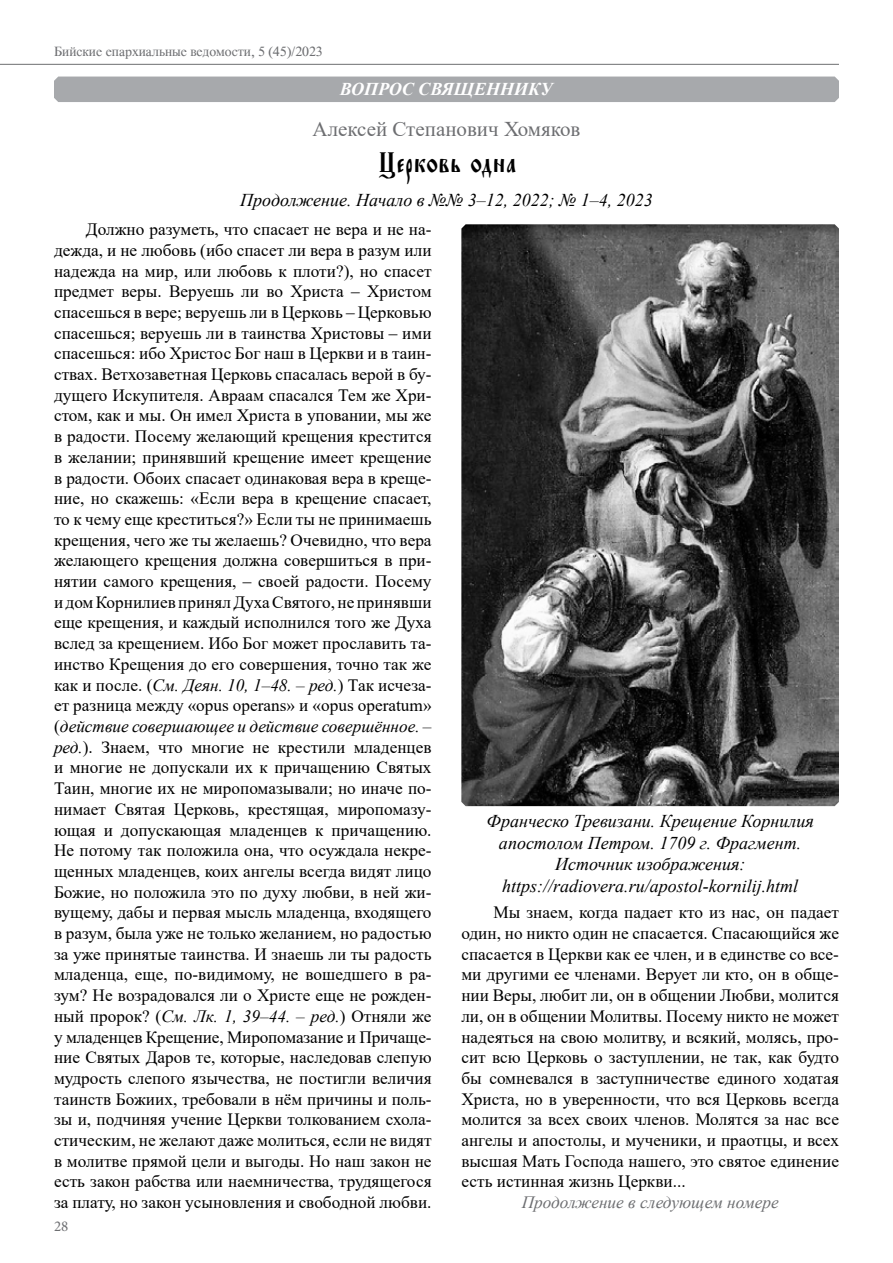
<style>
.page{position:relative;width:893px;height:1263px;background:#fff}
.page>*{position:absolute;margin:0;border:0;box-sizing:border-box;transform-origin:0 0}
.t1{font:30px "Orthodox.tt e Roos";color:#000}
.t2{font:21px "Times New Roman";color:#6d6e71}
.t3{font:italic 18px/21.6px "Times New Roman";color:#000;text-align:center}
.t4{font:italic 700 18px "Times New Roman";color:#fff}
.t5{font:17.25px/20.7px "Times New Roman";color:#000;text-align:justify}
.t6{font:italic 17.25px "Times New Roman";color:#6d6e71}
.t7{font:15px "Minion Pro";color:#6d6e71}
.t8{font:13.5px "Time";color:#6d6e71}
.s1{font-style:italic}
</style>
<div class="page">
<hr style="left:0;top:64px;width:839px;height:1px;background:#6d6e71">
<div style="left:54px;top:77px;width:785px;height:25px;background:#a7a9ac"></div>
<img style="left:461px;top:224px;width:378px;height:582px">
<p class="t8" style="left:54px;top:44px;width:270px">Бийские епархиальные ведомости, 5 (45)/2023</p>
<p class="t4" style="left:340px;top:77px;width:214px">ВОПРОС СВЯЩЕННИКУ</p>
<p class="t2" style="left:312px;top:114px;width:269px">Алексей Степанович Хомяков</p>
<h1 class="t1" style="left:377px;top:144px;width:141px">Церковь одна</h1>
<p class="t3" style="left:240px;top:189px;width:414px">Продолжение. Начало в №№ 3‒12, 2022; № 1‒4, 2023</p>
<p class="t5" style="left:54px;top:218px;width:379px;text-indent:32px">Должно разуметь, что спасает не вера и не на&shy;дежда, и не любовь (ибо спасет ли вера в разум или надежда на мир, или любовь к плоти?), но спасет предмет веры. Веруешь ли во Христа ‒ Христом спасешься в вере; веруешь ли в Церковь ‒ Церковью спасешься; веруешь ли в таинства Христовы ‒ ими спасешься: ибо Христос Бог наш в Церкви и в таин&shy;ствах. Ветхозаветная Церковь спасалась верой в бу&shy;дущего Искупителя. Авраам спасался Тем же Хри&shy;стом, как и мы. Он имел Христа в уповании, мы же в радости. Посему желающий крещения крестится в желании; принявший крещение имеет крещение в радости. Обоих спасает одинаковая вера в креще&shy;ние, но скажешь: «Если вера в крещение спасает, то к чему еще креститься?» Если ты не принимаешь крещения, чего же ты желаешь? Очевидно, что вера желающего крещения должна совершиться в при&shy;нятии самого крещения, ‒ своей радости. Посему и дом Корнилиев принял Духа Святого, не принявши еще крещения, и каждый исполнился того же Духа вслед за крещением. Ибо Бог может прославить та&shy;инство Крещения до его совершения, точно так же как и после. (<span class="s1">См. Деян. 10, 1‒48. ‒ ред.</span>) Так исчеза&shy;ет разница между «opus operans» и «opus operatum» (<span class="s1">действие совершающее и действие совершённое. ‒ ред.</span>). Знаем, что многие не крестили младенцев и многие не допускали их к причащению Святых Таин, многие их не миропомазывали; но иначе по&shy;нимает Святая Церковь, крестящая, миропомазу&shy;ющая и допускающая младенцев к причащению.<br>Не потому так положила она, что осуждала некре&shy;щенных младенцев, коих ангелы всегда видят лицо Божие, но положила это по духу любви, в ней жи&shy;вущему, дабы и первая мысль младенца, входящего в разум, была уже не только желанием, но радостью за уже принятые таинства. И знаешь ли ты радость младенца, еще, по-видимому, не вошедшего в ра&shy;зум? Не возрадовался ли о Христе еще не рожден&shy;ный пророк? (<span class="s1">См. Лк. 1, 39‒44. ‒ ред.</span>) Отняли же у младенцев Крещение, Миропомазание и Причаще&shy;ние Святых Даров те, которые, наследовав слепую мудрость слепого язычества, не постигли величия таинств Божиих, требовали в нём причины и поль&shy;зы и, подчиняя учение Церкви толкованием схола&shy;стическим, не желают даже молиться, если не видят в молитве прямой цели и выгоды. Но наш закон не есть закон рабства или наемничества, трудящегося за плату, но закон усыновления и свободной любви.</p>
<p class="t3" style="left:487px;top:810px;width:329px">Франческо Тревизани. Крещение Корнилия апостолом Петром. 1709 г. Фрагмент.<br>Источник изображения: https://radiovera.ru/apostol-kornilij.html</p>
<p class="t5" style="left:461px;top:902px;width:379px;text-indent:32px">Мы знаем, когда падает кто из нас, он падает один, но никто один не спасается. Спасающийся же спасается в Церкви как ее член, и в единстве со все&shy;ми другими ее членами. Верует ли кто, он в обще&shy;нии Веры, любит ли, он в общении Любви, молится ли, он в общении Молитвы. Посему никто не может надеяться на свою молитву, и всякий, молясь, про&shy;сит всю Церковь о заступлении, не так, как будто бы сомневался в заступничестве единого ходатая Христа, но в уверенности, что вся Церковь всегда молится за всех своих членов. Молятся за нас все ангелы и апостолы, и мученики, и праотцы, и всех высшая Мать Господа нашего, это святое единение есть истинная жизнь Церкви...</p>
<p class="t6" style="left:522px;top:1190px;width:258px">Продолжение в следующем номере</p>
<p class="t7" style="left:54px;top:1216px;width:16px">28</p>
</div>
